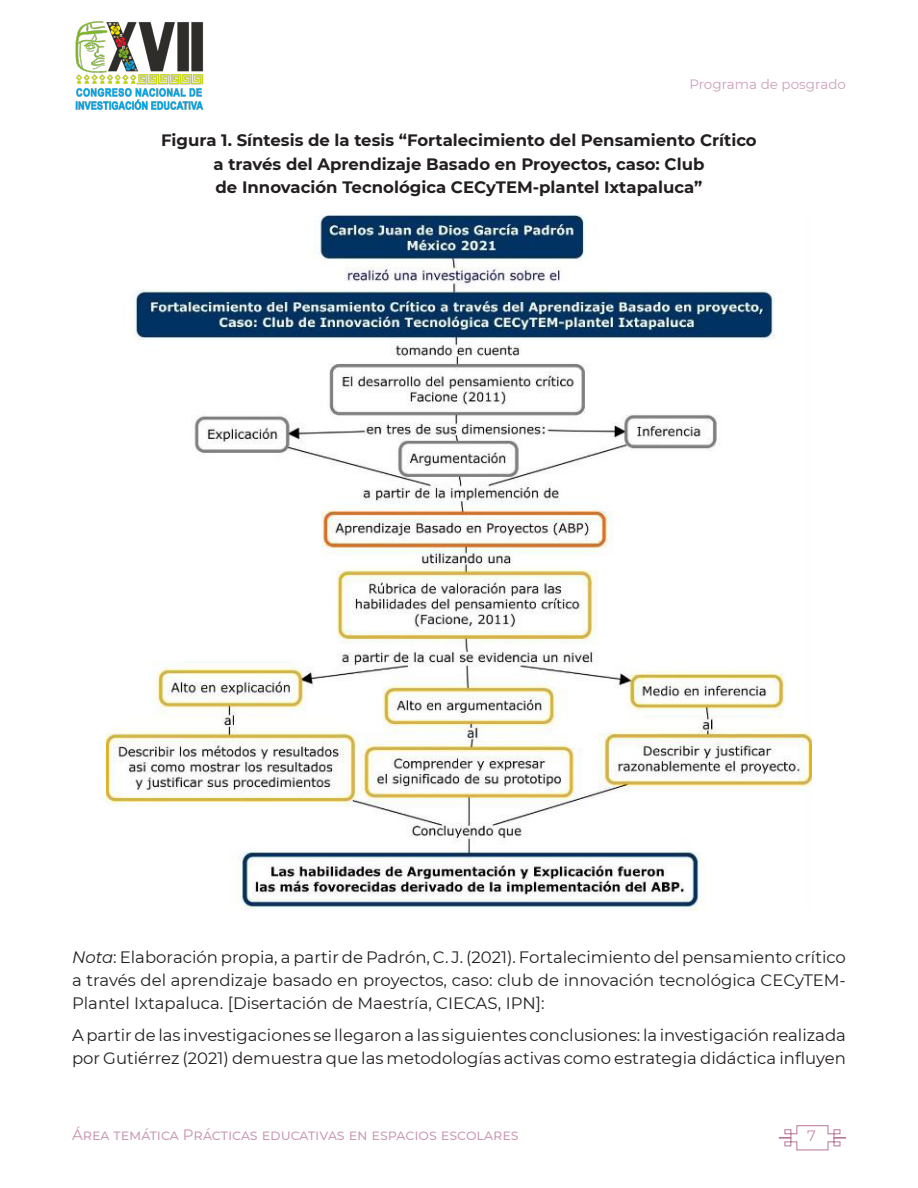
<style>
.page{position:relative;width:918px;height:1188px;background:#fff}
.page>*{position:absolute;margin:0;border:0;box-sizing:border-box;transform-origin:0 0}
.body{font:16.5px/23.1px "Montserrat";color:#231f20;text-align:justify}
.body-2{font:700 16.5px/23.1px "Montserrat";color:#231f20;text-align:center}
.t1{font:15px "Montserrat";color:#c691ad}
.t2{font:13.5px "Montserrat";color:#cd9fb8}
.s1{font-style:italic}
</style>
<div class="page">
<svg style="left:778px;top:1125px;width:68px;height:26px"></svg>
<img style="left:75px;top:21px;width:129px;height:89px">
<img style="left:107px;top:215px;width:704px;height:696px">
<p class="t2" style="left:689px;top:75px;width:158px">Programa de posgrado</p>
<p class="body-2" style="left:161px;top:128px;width:597px">Figura 1. Síntesis de la tesis “Fortalecimiento del Pensamiento Crítico a través del Aprendizaje Basado en Proyectos, caso: Club<br>de Innovación Tecnológica CECyTEM-plantel Ixtapaluca”</p>
<p class="body" style="left:72px;top:945px;width:775px"><span class="s1">Nota</span>: Elaboración propia, a partir de Padrón, C. J. (2021). Fortalecimiento del pensamiento crítico a través del aprendizaje basado en proyectos, caso: club de innovación tecnológica CECyTEM-Plantel Ixtapaluca. [Disertación de Maestría, CIECAS, IPN]:</p>
<p class="body" style="left:72px;top:1023px;width:776px">A partir de las investigaciones se llegaron a las siguientes conclusiones: la investigación realizada por Gutiérrez (2021) demuestra que las metodologías activas como estrategia didáctica influyen</p>
<p class="t1" style="left:72px;top:1124px;width:448px">Área temática Prácticas educativas en espacios escolares</p>
<p class="t1" style="left:807px;top:1125px;width:10px">7</p>
</div>
